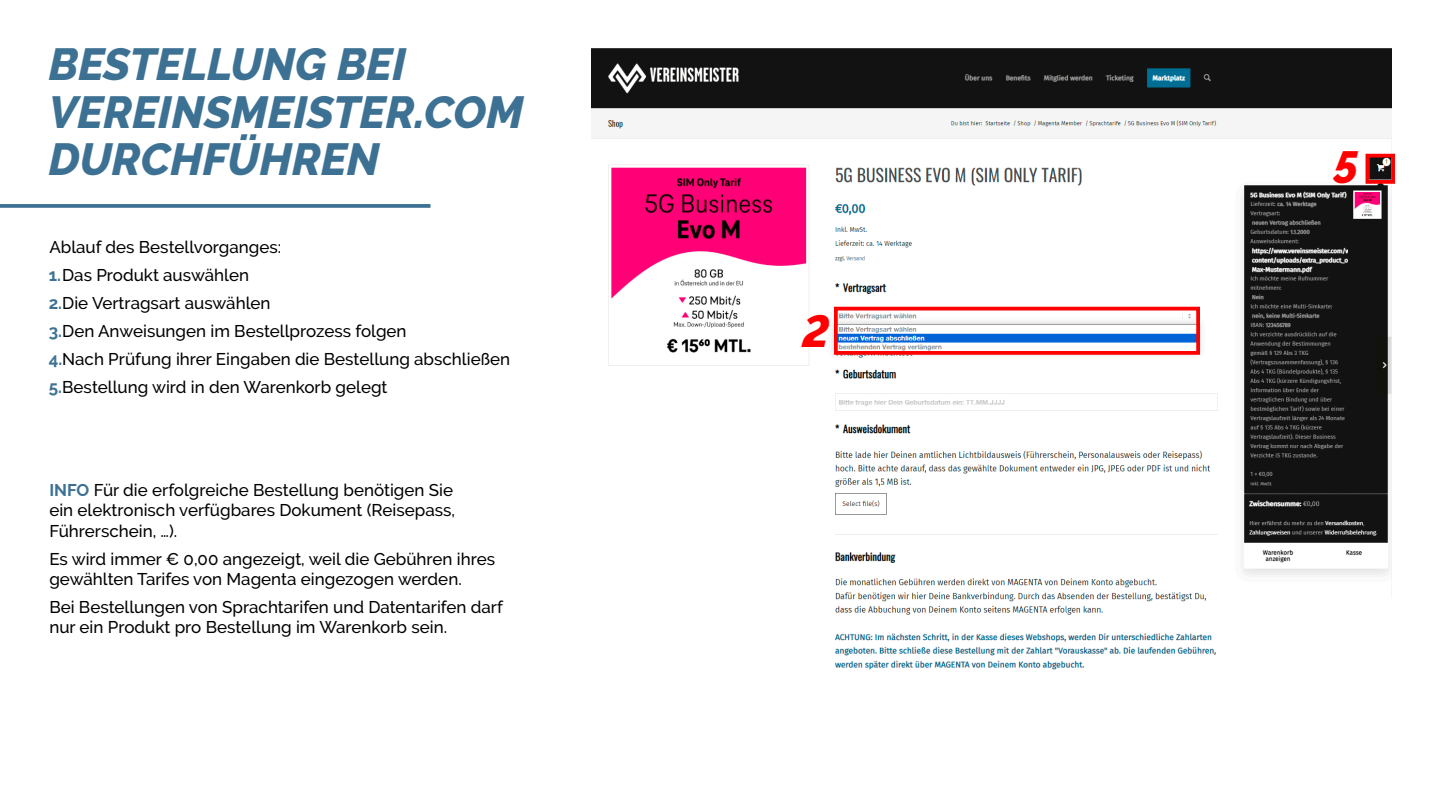
<style>
.page{position:relative;width:1440px;height:810px;background:#fff}
.page>*{position:absolute;margin:0;border:0;box-sizing:border-box;transform-origin:0 0}
.Headline{font:italic 800 44.85px/47.2px "Raleway";color:#3d7193}
.Markierung{font:italic 800 44.85px "Raleway";color:#f00}
.Fliestext{font:500 16.95px/20.3px "Raleway";color:#000}
.s1{font-weight:700;color:#3d7193}
</style>
<div class="page">
<img style="left:591px;top:49px;width:627px;height:621px">
<img style="left:1129px;top:49px;width:262px;height:97px">
<img style="left:1227px;top:140px;width:164px;height:435px">
<svg style="left:0;top:204px;width:431px;height:4px;background:#487999"></svg>
<div style="left:834px;top:307px;width:366px;height:48px;border:4px solid #f00"></div>
<div style="left:1366px;top:154px;width:29px;height:30px;border:4px solid #f00"></div>
<p class="Headline" style="left:49px;top:41px;width:476px">BESTELLUNG BEI<br>VEREINSMEISTER.COM<br>DURCHFÜHREN</p>
<p class="Fliestext" style="left:49px;top:237px;width:233px">Ablauf des Bestellvorganges:</p>
<p class="Fliestext" style="left:49px;top:265px;width:202px"><span class="s1">1.</span>Das Produkt auswählen</p>
<p class="Fliestext" style="left:49px;top:293px;width:223px"><span class="s1">2.</span>Die Vertragsart auswählen</p>
<p class="Fliestext" style="left:49px;top:321px;width:359px"><span class="s1">3.</span>Den Anweisungen im Bestellprozess folgen</p>
<p class="Fliestext" style="left:49px;top:349px;width:463px"><span class="s1">4.</span>Nach Prüfung ihrer Eingaben die Bestellung abschließen</p>
<p class="Fliestext" style="left:49px;top:377px;width:340px"><span class="s1">5.</span>Bestellung wird in den Warenkorb gelegt</p>
<p class="Fliestext" style="left:49px;top:480px;width:407px;text-align:justify"><span class="s1">INFO</span> Für die erfolgreiche Bestellung benötigen Sie ein elektronisch verfügbares Dokument (Reisepass, Führerschein, …).</p>
<p class="Fliestext" style="left:49px;top:548px;width:447px">Es wird immer € 0,00 angezeigt, weil die Gebühren ihres gewählten Tarifes von Magenta eingezogen werden.</p>
<p class="Fliestext" style="left:49px;top:597px;width:455px">Bei Bestellungen von Sprachtarifen und Datentarifen darf nur ein Produkt pro Bestellung im Warenkorb sein.</p>
<p class="Markierung" style="left:802px;top:305px;width:28px">2</p>
<p class="Markierung" style="left:1333px;top:141px;width:26px">5</p>
</div>
